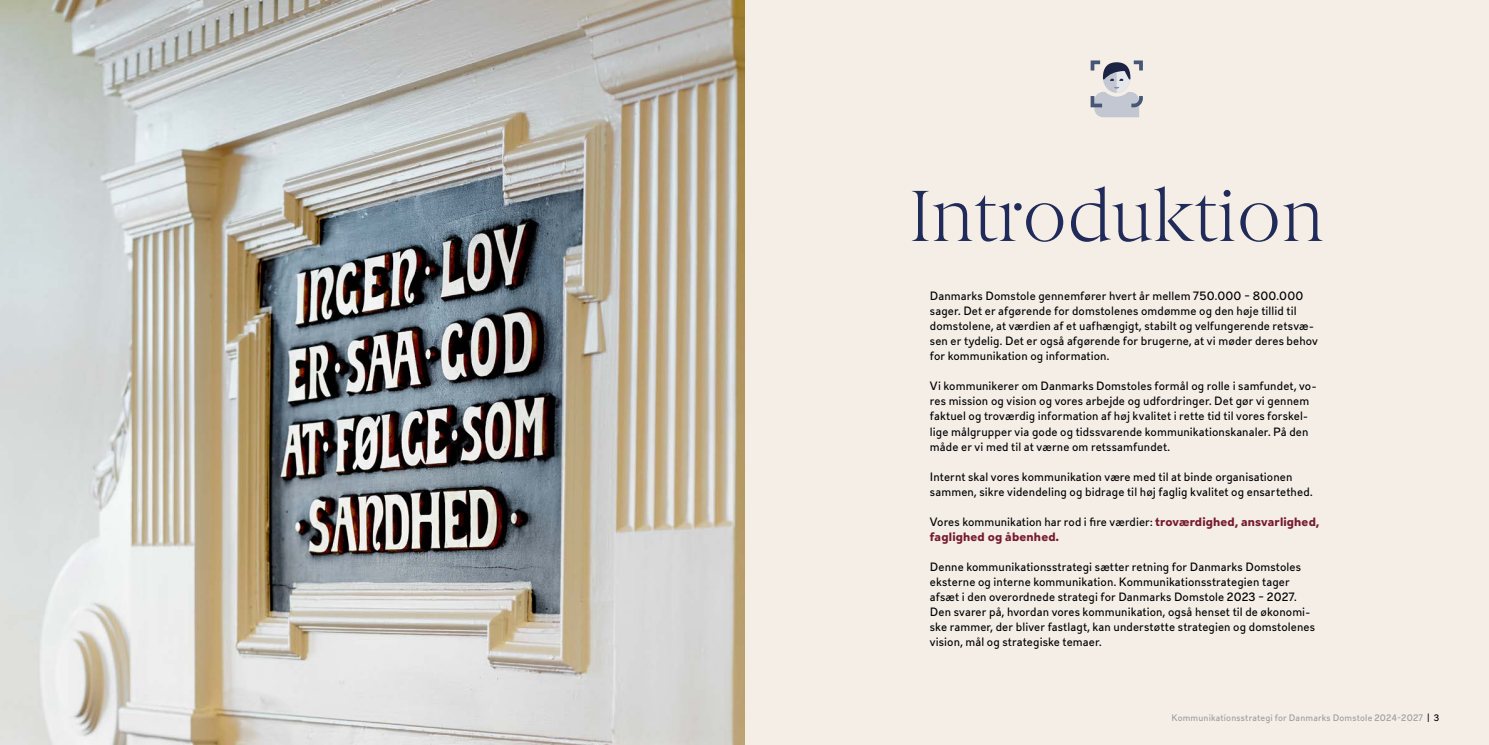
<style>
.page{position:relative;width:1489px;height:745px;background:#fff}
.page>*{position:absolute;margin:0;border:0;box-sizing:border-box;transform-origin:0 0}
.t1{font:300 72.5px "Berlingske Serif";color:#212b59}
.t2{font:11.25px/15px "DS737";letter-spacing:.01em;color:#000}
.t3{font:700 11.25px/15px "DS737";letter-spacing:.015em;color:#751a2f}
.t4{font:8.75px "DS737";letter-spacing:.02em;color:#9d9d9c}
.s1{font-weight:400;color:#000}
.s2{color:#000}
</style>
<div class="page">
<div style="left:744px;top:0;width:744px;height:744px;background:#f4eee7"></div>
<img style="left:0;top:0;width:744px;height:744px">
<svg style="left:1090px;top:60px;width:52px;height:57px"></svg>
<h1 class="t1" style="left:909px;top:169px;width:416px">Introduktion</h1>
<p class="t2" style="left:929px;top:287px;width:389px">Danmarks Domstole gennemfører hvert år mellem 750.000 – 800.000 sager. Det er afgørende for domstolenes omdømme og den høje tillid til domstolene, at værdien af et uafhængigt, stabilt og velfungerende retsvæ&shy;sen er tydelig. Det er også afgørende for brugerne, at vi møder deres behov for kommunikation og information.</p>
<p class="t2" style="left:929px;top:377px;width:388px">Vi kommunikerer om Danmarks Domstoles formål og rolle i samfundet, vo&shy;res mission og vision og vores arbejde og udfordringer. Det gør vi gennem faktuel og troværdig information af høj kvalitet i rette tid til vores forskel&shy;lige målgrupper via gode og tidssvarende kommunikationskanaler. På den måde er vi med til at værne om retssamfundet.</p>
<p class="t2" style="left:929px;top:467px;width:384px">Internt skal vores kommunikation være med til at binde organisationen sammen, sikre videndeling og bidrage til høj faglig kvalitet og ensartethed.</p>
<p class="t3" style="left:929px;top:512px;width:391px"><span class="s1">Vores kommunikation har rod i fire værdier:</span> troværdighed, ansvarlighed, faglighed og åbenhed.</p>
<p class="t2" style="left:929px;top:557px;width:387px">Denne kommunikationsstrategi sætter retning for Danmarks Domstoles eksterne og interne kommunikation. Kommunikationsstrategien tager afsæt i den overordnede strategi for Danmarks Domstole 2023 – 2027.<br>Den svarer på, hvordan vores kommunikation, også henset til de økonomi&shy;ske rammer, der bliver fastlagt, kan understøtte strategien og domstolenes vision, mål og strategiske temaer.</p>
<p class="t4" style="left:1171px;top:710px;width:269px">Kommunikationsstrategi for Danmarks Domstole 2024-2027 <span class="s2">| 3</span></p>
</div>
